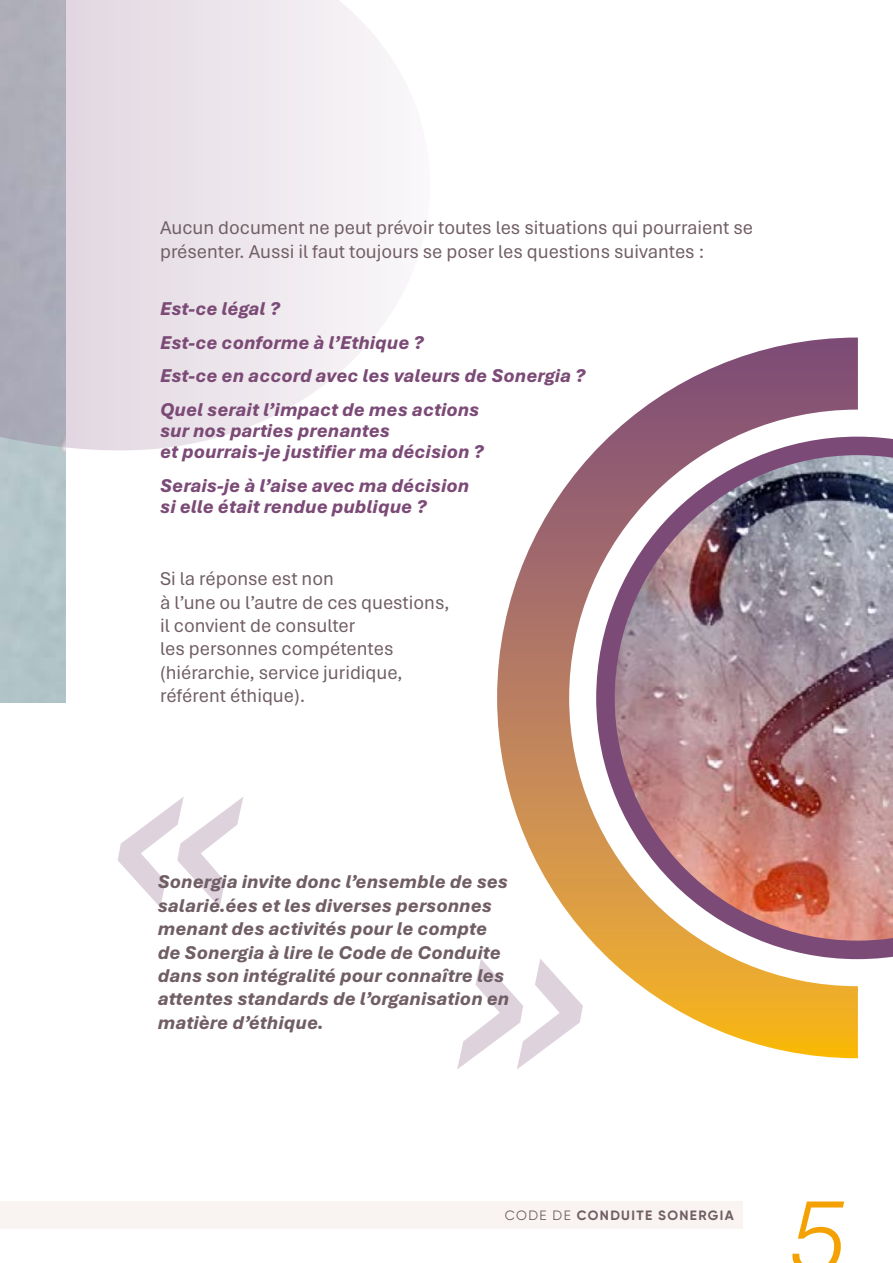
<style>
.page{position:relative;width:893px;height:1263px;background:#fff}
.page>*{position:absolute;margin:0;border:0;box-sizing:border-box;transform-origin:0 0}
.t1{font:italic 300 111px "Aptos";color:#f4a203}
.t2{font:19.5px/23.4px "Aptos";color:#705e64}
.t3{font:italic 800 19.5px/33.8px "Aptos";color:#7b4a76}
.t4{font:italic 800 19.5px/23.4px "Aptos";color:#705e64}
.t5{font:700 13.5px "Gilroy";letter-spacing:.1em;color:#705e64}
.s1{font-weight:400}
</style>
<div class="page">
<svg style="left:0;top:0;width:386px;height:452px;fill:#eae2e9"></svg>
<svg style="left:118px;top:797px;width:125px;height:110px"></svg>
<svg style="left:457px;top:959px;width:75px;height:110px"></svg>
<svg style="left:497px;top:338px;width:361px;height:720px"></svg>
<svg style="left:596px;top:437px;width:297px;height:522px"></svg>
<img style="left:615px;top:455px;width:278px;height:486px">
<div style="left:0;top:1202px;width:742px;height:27px;background:#f9f3f2"></div>
<p class="t2" style="left:160px;top:215px;width:594px">Aucun document ne peut prévoir toutes les situations qui pourraient se présenter. Aussi il faut toujours se poser les questions suivantes :</p>
<p class="t3" style="left:160px;top:291px;width:427px">Est-ce légal ?<br>Est-ce conforme à l’Ethique ?<br>Est-ce en accord avec les valeurs de Sonergia ?<br>Quel serait l’impact de mes actions</p>
<p class="t3" style="left:160px;top:419px;width:325px;line-height:21px">sur nos parties prenantes<br>et pourrais-je justifier ma décision ?</p>
<p class="t3" style="left:160px;top:474px;width:311px;line-height:21px">Serais-je à l’aise avec ma décision si elle était rendue publique ?</p>
<p class="t2" style="left:160px;top:566px;width:291px">Si la réponse est non<br>à l’une ou l’autre de ces questions, il convient de consulter<br>les personnes compétentes (hiérarchie, service juridique, référent éthique).</p>
<p class="t4" style="left:158px;top:869px;width:353px">Sonergia invite donc l’ensemble de ses salarié.ées et les diverses personnes menant des activités pour le compte de Sonergia à lire le Code de Conduite dans son intégralité pour connaître les attentes standards de l’organisation en matière d’éthique.</p>
<p class="t5" style="left:505px;top:1207px;width:231px"><span class="s1">CODE DE</span> CONDUITE SONERGIA</p>
<h1 class="t1" style="left:789px;top:1160px;width:61px">5</h1>
</div>
